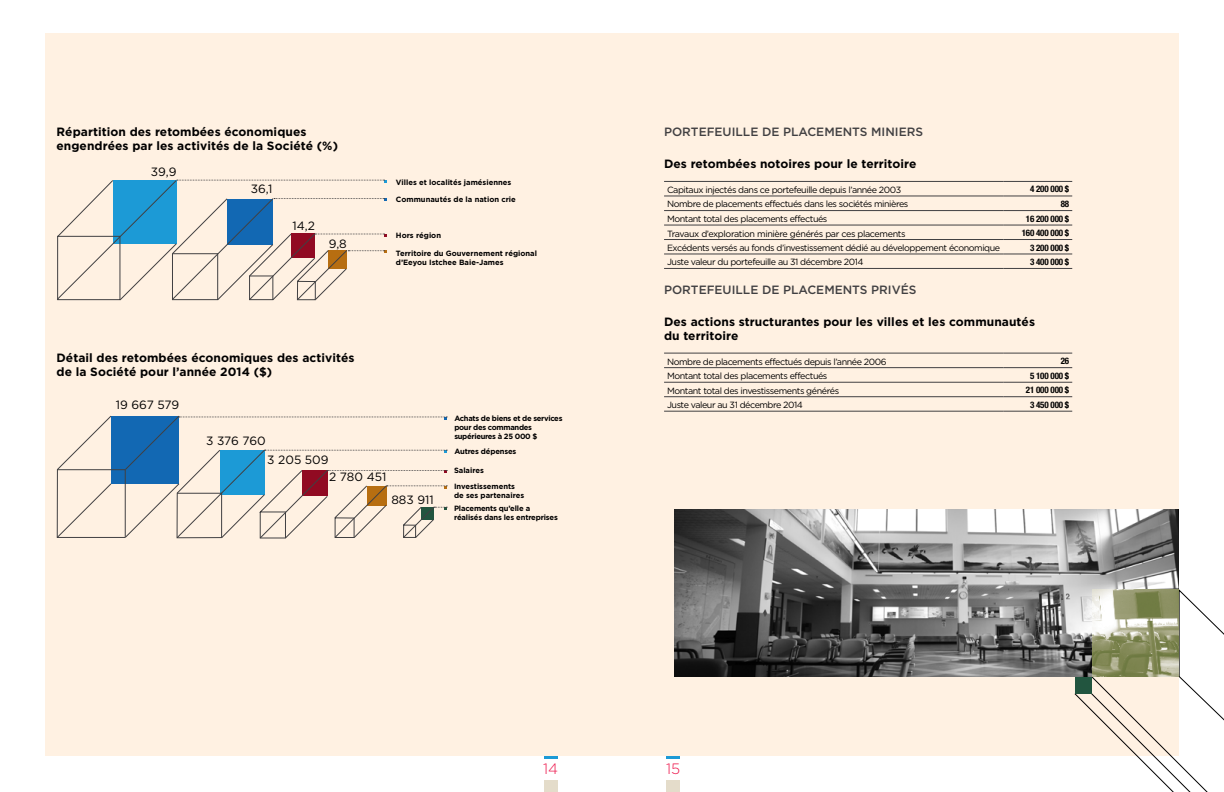
<style>
.page{position:relative;width:1224px;height:792px;background:#fff}
.page>*{position:absolute;margin:0;border:0;box-sizing:border-box;transform-origin:0 0}
.t1{font:300 15px "Gotham HTF";color:#ed174c}
.t2{font:700 12px/14px "Gotham HTF";letter-spacing:.005em;color:#000}
.t3{font:500 12px "Gotham HTF";color:#414042}
.t4{font:12px "Gotham HTF";color:#000}
.t5{font:9px "Gotham HTF";letter-spacing:-.05em;color:#000}
.t6{font:700 condensed 9px "Helvetica Neue";letter-spacing:-.02em;color:#000}
.t7{font:700 7.6px/9.1px "Gotham HTF";color:#000}
.t8{font:700 7.6px/12.8px "Gotham HTF";letter-spacing:-.02em;color:#000}
.t9{font:700 7.6px/9.1px "Gotham HTF";letter-spacing:-.04em;color:#000}
</style>
<div class="page">
<div style="left:544px;top:780px;width:14px;height:12px;background:#e4dcca"></div>
<div style="left:666px;top:780px;width:14px;height:12px;background:#e4dcca"></div>
<hr style="left:544px;top:756px;width:14px;height:3px;background:#1c9ad6">
<hr style="left:666px;top:756px;width:14px;height:3px;background:#1c9ad6">
<div style="left:45px;top:33px;width:1134px;height:723px;background:#fff1e2"></div>
<svg style="left:57px;top:415px;width:390px;height:124px"></svg>
<hr style="left:664px;top:181px;width:339px;height:1px;background:#414042">
<hr style="left:1003px;top:181px;width:69px;height:1px;background:#414042">
<hr style="left:664px;top:196px;width:339px;height:1px;background:#414042">
<hr style="left:1003px;top:196px;width:69px;height:1px;background:#414042">
<hr style="left:664px;top:210px;width:339px;height:1px;background:#414042">
<hr style="left:1003px;top:210px;width:69px;height:1px;background:#414042">
<hr style="left:664px;top:225px;width:339px;height:1px;background:#414042">
<hr style="left:1003px;top:225px;width:69px;height:1px;background:#414042">
<hr style="left:664px;top:239px;width:339px;height:1px;background:#414042">
<hr style="left:1003px;top:239px;width:69px;height:1px;background:#414042">
<hr style="left:664px;top:254px;width:339px;height:1px;background:#414042">
<hr style="left:1003px;top:254px;width:69px;height:1px;background:#414042">
<hr style="left:664px;top:268px;width:339px;height:1px;background:#414042">
<hr style="left:1003px;top:268px;width:69px;height:1px;background:#414042">
<hr style="left:664px;top:353px;width:339px;height:1px;background:#414042">
<hr style="left:1003px;top:353px;width:69px;height:1px;background:#414042">
<hr style="left:664px;top:367px;width:339px;height:1px;background:#414042">
<hr style="left:1003px;top:367px;width:69px;height:1px;background:#414042">
<hr style="left:664px;top:382px;width:339px;height:1px;background:#414042">
<hr style="left:1003px;top:382px;width:69px;height:1px;background:#414042">
<hr style="left:664px;top:397px;width:339px;height:1px;background:#414042">
<hr style="left:1003px;top:397px;width:69px;height:1px;background:#414042">
<hr style="left:664px;top:411px;width:339px;height:1px;background:#414042">
<hr style="left:1003px;top:411px;width:69px;height:1px;background:#414042">
<img style="left:674px;top:509px;width:505px;height:168px">
<svg style="left:1074px;top:589px;width:150px;height:203px"></svg>
<div style="left:1075px;top:677px;width:17px;height:17px;background:#22553f"></div>
<img style="left:1092px;top:590px;width:87px;height:87px">
<svg style="left:57px;top:180px;width:330px;height:121px"></svg>
<div style="left:57px;top:236px;width:63px;height:64px;border:1px solid #414042"></div>
<h2 class="t2" style="left:57px;top:124px;width:283px">Répartition des retombées économiques engendrées par les activités de la Société (%)</h2>
<h2 class="t4" style="left:151px;top:165px;width:27px">39,9</h2>
<h2 class="t4" style="left:251px;top:183px;width:23px">36,1</h2>
<h2 class="t4" style="left:293px;top:219px;width:24px">14,2</h2>
<h2 class="t4" style="left:329px;top:237px;width:20px">9,8</h2>
<h2 class="t2" style="left:57px;top:350px;width:300px">Détail des retombées économiques des activités de la Société pour l’année 2014 ($)</h2>
<h2 class="t4" style="left:116px;top:398px;width:65px">19 667 579</h2>
<p class="t7" style="left:396px;top:177px;width:117px">Villes et localités jamésiennes</p>
<p class="t7" style="left:396px;top:194px;width:121px">Communautés de la nation crie</p>
<p class="t7" style="left:396px;top:231px;width:47px">Hors région</p>
<p class="t7" style="left:396px;top:249px;width:143px">Territoire du Gouvernement régional d’Eeyou Istchee Baie-James</p>
<h2 class="t4" style="left:206px;top:434px;width:61px">3 376 760</h2>
<h2 class="t4" style="left:267px;top:454px;width:63px">3 205 509</h2>
<h2 class="t4" style="left:329px;top:470px;width:59px">2 780 451</h2>
<h2 class="t4" style="left:391px;top:494px;width:44px">883 911</h2>
<p class="t9" style="left:454px;top:413px;width:110px">Achats de biens et de services pour des commandes supérieures à 25 000 $</p>
<p class="t7" style="left:454px;top:463px;width:63px;line-height:15.5px">Salaires<br>Investissements</p>
<p class="t8" style="left:454px;top:489px;width:78px">de ses partenaires<br>Placements qu’elle a</p>
<p class="t8" style="left:454px;top:511px;width:105px">réalisés dans les entreprises</p>
<p class="t8" style="left:454px;top:444px;width:64px">Autres dépenses</p>
<h2 class="t3" style="left:664px;top:125px;width:260px">PORTEFEUILLE DE PLACEMENTS MINIERS</h2>
<h2 class="t2" style="left:664px;top:156px;width:254px">Des retombées notoires pour le territoire</h2>
<p class="t5" style="left:667px;top:185px;width:236px">Capitaux injectés dans ce portefeuille depuis l’année 2003</p>
<p class="t6" style="left:1030px;top:184px;width:41px">4 200 000 $</p>
<p class="t5" style="left:667px;top:199px;width:243px">Nombre de placements effectués dans les sociétés minières</p>
<p class="t6" style="left:1061px;top:198px;width:10px">88</p>
<p class="t5" style="left:667px;top:214px;width:162px">Montant total des placements effectués</p>
<p class="t6" style="left:1026px;top:213px;width:45px">16 200 000 $</p>
<p class="t5" style="left:667px;top:228px;width:240px">Travaux d’exploration minière générés par ces placements</p>
<p class="t6" style="left:1022px;top:227px;width:49px">160 400 000 $</p>
<p class="t5" style="left:667px;top:243px;width:335px">Excédents versés au fonds d’investissement dédié au développement économique</p>
<p class="t6" style="left:1030px;top:242px;width:41px">3 200 000 $</p>
<p class="t5" style="left:667px;top:257px;width:198px">Juste valeur du portefeuille au 31 décembre 2014</p>
<p class="t6" style="left:1030px;top:256px;width:41px">3 400 000 $</p>
<h2 class="t3" style="left:664px;top:283px;width:254px">PORTEFEUILLE DE PLACEMENTS PRIVÉS</h2>
<h2 class="t2" style="left:664px;top:314px;width:372px">Des actions structurantes pour les villes et les communautés du territoire</h2>
<p class="t5" style="left:667px;top:356px;width:221px">Nombre de placements effectués depuis l’année 2006</p>
<p class="t6" style="left:1061px;top:355px;width:10px">26</p>
<p class="t5" style="left:667px;top:371px;width:162px">Montant total des placements effectués</p>
<p class="t6" style="left:1030px;top:370px;width:41px">5 100 000 $</p>
<p class="t5" style="left:667px;top:386px;width:174px">Montant total des investissements générés</p>
<p class="t6" style="left:1026px;top:385px;width:45px">21 000 000 $</p>
<p class="t5" style="left:667px;top:400px;width:137px">Juste valeur au 31 décembre 2014</p>
<p class="t6" style="left:1030px;top:399px;width:41px">3 450 000 $</p>
<h1 class="t1" style="left:543px;top:761px;width:16px">14</h1>
<h1 class="t1" style="left:666px;top:761px;width:16px">15</h1>
</div>
